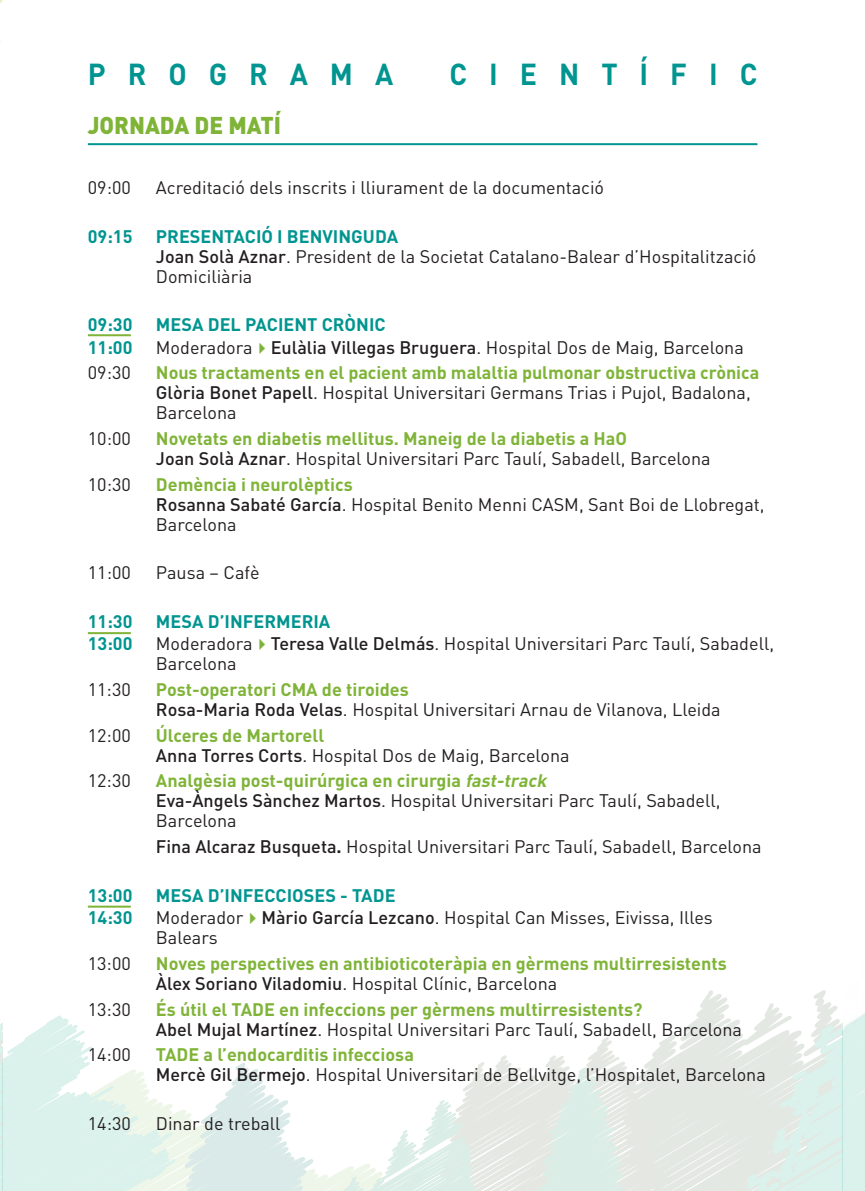
<style>
.page{position:relative;width:865px;height:1191px;background:#fff}
.page>*{position:absolute;margin:0;border:0;box-sizing:border-box;transform-origin:0 0}
.t1{font:700 30px "DIN";letter-spacing:.77em;color:#009590;scale:.95 1}
.t2{font:900 24px "DIN";color:#7fb438;scale:.95 1}
.t3{font:18px/20px "DIN";color:#231f20}
.t4{font:700 18px/20px "DIN";color:#7fb438}
.t5{font:700 18px "DIN";color:#009590}
.s1{font-weight:700;color:#009590}
.s2{font-weight:500}
.s3{color:#7fb438}
.s4{font-weight:500;color:#231f20}
.s5{font-weight:400;color:#231f20}
.s6{font-weight:700;color:#7fb438}
.s7{font-weight:700;font-style:italic;color:#7fb438}
.s8{font-weight:700}
</style>
<div class="page">
<svg style="left:329px;top:990px;width:513px;height:201px"></svg>
<svg style="left:0;top:1015px;width:320px;height:176px"></svg>
<img style="left:842px;top:1014px;width:22px;height:177px">
<hr style="left:88px;top:143px;width:669px;height:2px;background:#009590">
<hr style="left:88px;top:334px;width:43px;height:2px;background:#7fb438">
<hr style="left:88px;top:632px;width:43px;height:2px;background:#7fb438">
<hr style="left:88px;top:905px;width:43px;height:2px;background:#7fb438">
<p class="t1" style="left:88px;top:55px;width:323px">PROGRAMA</p>
<p class="t1" style="left:449px;top:55px;width:325px">CIENTÍFIC</p>
<p class="t2" style="left:88px;top:109px;width:205px">JORNADA DE MATÍ</p>
<p class="t3" style="left:88px;top:177px;width:44px">09:00</p>
<p class="t3" style="left:156px;top:177px;width:449px">Acreditació dels inscrits i lliurament de la documentació</p>
<p class="t5" style="left:88px;top:224px;width:46px">09:15</p>
<p class="t3" style="left:156px;top:226px;width:602px"><span class="s1">PRESENTACIÓ I BENVINGUDA<br></span><span class="s2">Joan Solà Aznar</span>. President de la Societat Catalano-Balear d’Hospitalització<br>Domiciliària</p>
<p class="t5" style="left:88px;top:312px;width:46px">09:30</p>
<p class="t5" style="left:156px;top:312px;width:231px">MESA DEL PACIENT CRÒNIC</p>
<p class="t5" style="left:88px;top:335px;width:46px">11:00</p>
<p class="t3" style="left:156px;top:337px;width:589px">Moderadora<span class="s3">✔</span><span class="s2">Eulàlia Villegas Bruguera</span>. Hospital Dos de Maig, Barcelona</p>
<p class="t3" style="left:88px;top:362px;width:44px">09:30</p>
<p class="t4" style="left:156px;top:362px;width:604px">Nous tractaments en el pacient amb malaltia pulmonar obstructiva crònica<br><span class="s4">Glòria Bonet Papell</span><span class="s5">. Hospital Universitari Germans Trias i Pujol, Badalona,<br>Barcelona</span></p>
<p class="t3" style="left:88px;top:428px;width:44px">10:00</p>
<p class="t4" style="left:156px;top:428px;width:556px">Novetats en diabetis mellitus. Maneig de la diabetis a HaO<br><span class="s4">Joan Solà Aznar</span><span class="s5">. Hospital Universitari Parc Taulí, Sabadell, Barcelona</span></p>
<p class="t3" style="left:88px;top:474px;width:44px">10:30</p>
<p class="t3" style="left:156px;top:474px;width:610px"><span class="s6">Demència i neurolèptics<br></span><span class="s2">Rosanna Sabaté García</span>. Hospital Benito Menni CASM, Sant Boi de Llobregat,<br>Barcelona</p>
<p class="t3" style="left:88px;top:562px;width:44px">11:00</p>
<p class="t3" style="left:156px;top:562px;width:105px">Pausa – Cafè</p>
<p class="t5" style="left:88px;top:609px;width:46px">11:30</p>
<p class="t5" style="left:156px;top:609px;width:176px">MESA D’INFERMERIA</p>
<p class="t5" style="left:88px;top:632px;width:46px">13:00</p>
<p class="t3" style="left:156px;top:633px;width:619px">Moderadora<span class="s3">✔</span><span class="s2">Teresa Valle Delmás</span>. Hospital Universitari Parc Taulí, Sabadell,<br>Barcelona</p>
<p class="t3" style="left:88px;top:679px;width:44px">11:30</p>
<p class="t3" style="left:156px;top:679px;width:566px"><span class="s6">Post-operatori CMA de tiroides<br></span><span class="s2">Rosa-Maria Roda Velas</span>. Hospital Universitari Arnau de Vilanova, Lleida</p>
<p class="t3" style="left:88px;top:725px;width:44px">12:00</p>
<p class="t3" style="left:156px;top:725px;width:415px"><span class="s6">Úlceres de Martorell<br></span><span class="s2">Anna Torres Corts</span>. Hospital Dos de Maig, Barcelona</p>
<p class="t3" style="left:88px;top:770px;width:44px">12:30</p>
<p class="t3" style="left:156px;top:770px;width:566px"><span class="s6">Analgèsia post-quirúrgica en cirurgia</span> <span class="s7">fast-track<br></span><span class="s2">Eva-Àngels Sànchez Martos</span>. Hospital Universitari Parc Taulí, Sabadell,<br>Barcelona</p>
<p class="t3" style="left:156px;top:836px;width:607px"><span class="s2">Fina Alcaraz Busqueta</span><span class="s8">.</span> Hospital Universitari Parc Taulí, Sabadell, Barcelona</p>
<p class="t5" style="left:88px;top:883px;width:46px">13:00</p>
<p class="t5" style="left:156px;top:883px;width:241px">MESA D’INFECCIOSES - TADE</p>
<p class="t5" style="left:88px;top:906px;width:46px">14:30</p>
<p class="t3" style="left:156px;top:907px;width:558px">Moderador<span class="s3">✔</span><span class="s2">Màrio García Lezcano</span>. Hospital Can Misses, Eivissa, Illes<br>Balears</p>
<p class="t3" style="left:88px;top:953px;width:44px">13:00</p>
<p class="t4" style="left:156px;top:952px;width:572px">Noves perspectives en antibioticoteràpia en gèrmens multirresistents<br><span class="s4">Àlex Soriano Viladomiu</span><span class="s5">. Hospital Clínic, Barcelona</span></p>
<p class="t3" style="left:88px;top:999px;width:44px">13:30</p>
<p class="t4" style="left:156px;top:998px;width:587px">És útil el TADE en infeccions per gèrmens multirresistents?<br><span class="s4">Abel Mujal Martínez</span><span class="s5">. Hospital Universitari Parc Taulí, Sabadell, Barcelona</span></p>
<p class="t3" style="left:88px;top:1044px;width:44px">14:00</p>
<p class="t3" style="left:156px;top:1044px;width:611px"><span class="s6">TADE a l’endocarditis infecciosa<br></span><span class="s2">Mercè Gil Bermejo</span>. Hospital Universitari de Bellvitge, l’Hospitalet, Barcelona</p>
<p class="t3" style="left:88px;top:1113px;width:44px">14:30</p>
<p class="t3" style="left:156px;top:1113px;width:126px">Dinar de treball</p>
</div>
